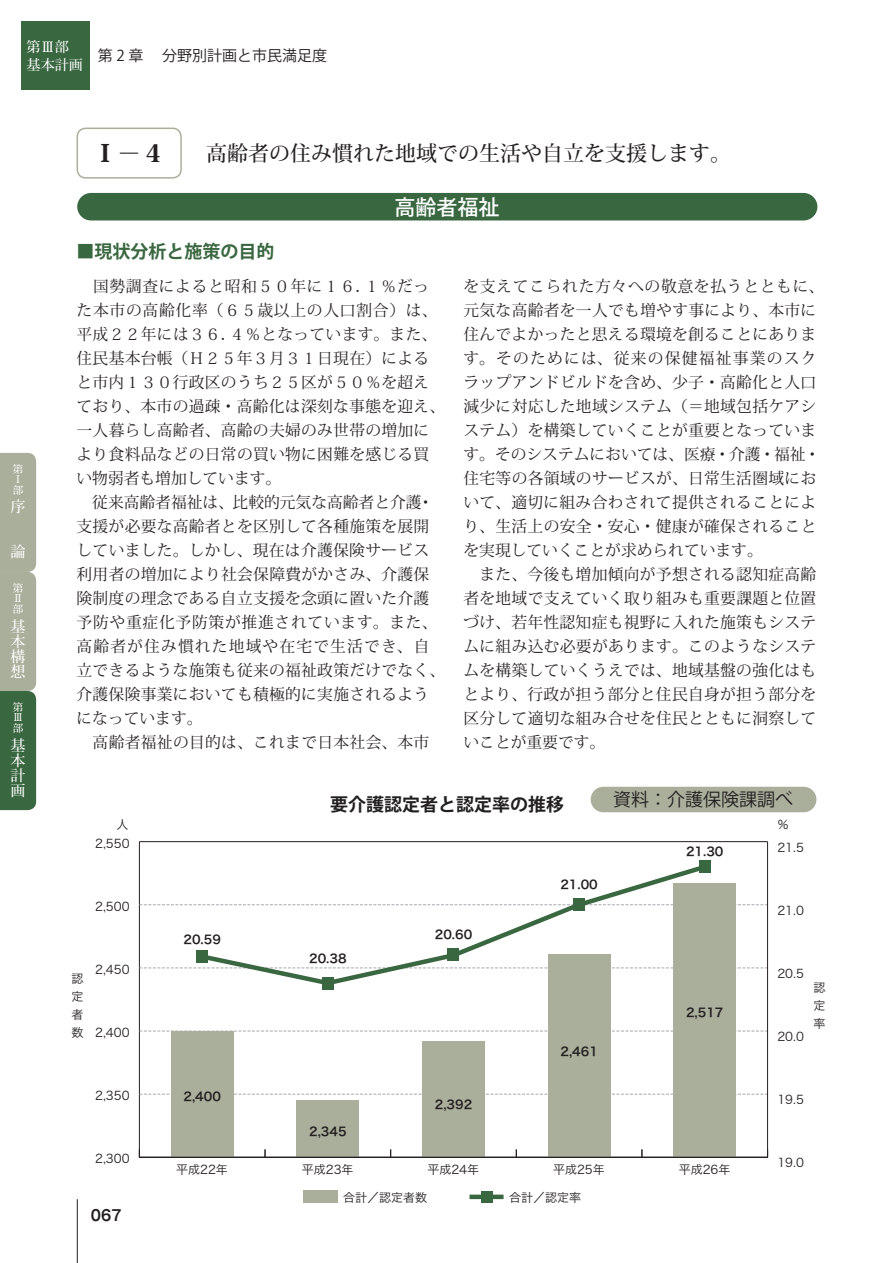
<style>
.page{position:relative;width:893px;height:1263px;background:#fff}
.page>*{position:absolute;margin:0;border:0;box-sizing:border-box;transform-origin:0 0}
.t1{font:800 24px "Koz Min Pro";color:#231f20}
.t2{font:500 21px "Koz Min Pro";color:#231f20}
.t3{font:500 21px "Koz Go Pro";color:#fff}
.t4{font:700 18px "Koz Go Pro";color:#231f20}
.t5{font:700 18px "Koz Go Pro";color:#396740}
.t6{font:18px "Koz Go Pro";color:#231f20}
.t7{font:15.75px/24px "Koz Min Pro";letter-spacing:.02em;color:#231f20}
.t8{font:15px "Koz Go Pro";color:#231f20}
.t9{font:500 15px/15px "Koz Min Pro";color:#fff;text-align:justify}
.t10{font:700 15px "Gothic MB101 Pro De";color:#231f20;scale:.9 1}
.t11{font:500 14.1px "Koz Min Pro";color:#fff}
.t12{font:12px/18px "Hira Kaku Pro W3";color:#231f20;text-align:justify}
.t13{font:12px "Hira Kaku Pro W6";color:#231f20}
.t14{font:500 10.5px/10.5px "Koz Min Pro";color:#fff}
</style>
<div class="page">
<hr style="left:77px;top:1199px;width:1px;height:64px;background:#231f20">
<div style="left:77px;top:193px;width:740px;height:27px;background:#396740;border-radius:14px"></div>
<svg style="left:0;top:453px;width:36px;height:357px;background:#84977d"></svg>
<div style="left:21px;top:21px;width:68px;height:69px;background:#396740"></div>
<div style="left:77px;top:128px;width:105px;height:51px;border:2px solid #aaaf9c;border-radius:9px"></div>
<hr style="left:139px;top:842px;width:1px;height:315px;background:#231f20">
<svg style="left:139px;top:1094px;width:628px;height:1px"></svg>
<svg style="left:139px;top:1031px;width:628px;height:1px"></svg>
<hr style="left:139px;top:841px;width:629px;height:1px;background:#231f20">
<div style="left:171px;top:1031px;width:63px;height:126px;background:#aaaf9c"></div>
<div style="left:296px;top:1100px;width:63px;height:57px;background:#aaaf9c"></div>
<div style="left:422px;top:1041px;width:63px;height:116px;background:#aaaf9c"></div>
<div style="left:548px;top:954px;width:62px;height:203px;background:#aaaf9c"></div>
<div style="left:673px;top:883px;width:63px;height:274px;background:#aaaf9c"></div>
<hr style="left:767px;top:842px;width:1px;height:315px;background:#231f20">
<svg style="left:139px;top:861px;width:629px;height:127px"></svg>
<div style="left:196px;top:950px;width:12px;height:12px;background:#396740"></div>
<div style="left:322px;top:977px;width:12px;height:12px;background:#396740"></div>
<div style="left:448px;top:948px;width:11px;height:12px;background:#396740"></div>
<div style="left:573px;top:898px;width:12px;height:12px;background:#396740"></div>
<div style="left:699px;top:861px;width:12px;height:12px;background:#396740"></div>
<hr style="left:139px;top:1157px;width:629px;height:1px;background:#231f20">
<div style="left:303px;top:1190px;width:35px;height:13px;background:#aaaf9c"></div>
<div style="left:470px;top:1194px;width:34px;height:5px;background:#396740"></div>
<div style="left:481px;top:1191px;width:11px;height:12px;background:#396740"></div>
<div style="left:591px;top:787px;width:225px;height:25px;background:#aaaf9c;border-radius:13px"></div>
<p class="t11" style="left:27px;top:37px;width:44px">第Ⅲ部</p>
<p class="t11" style="left:27px;top:55px;width:58px">基本計画</p>
<p class="t8" style="left:98px;top:46px;width:231px">第 2 章　 分野別計画と市民満足度</p>
<p class="t1" style="left:93px;top:135px;width:73px">Ⅰ－４</p>
<p class="t2" style="left:206px;top:138px;width:526px">高齢者の住み慣れた地域での生活や自立を支援します。</p>
<p class="t3" style="left:394px;top:194px;width:106px">高齢者福祉</p>
<p class="t14" style="left:13px;top:463px;width:12px">第<br>Ⅰ部</p>
<p class="t9" style="left:11px;top:499px;width:16px">序</p>
<p class="t9" style="left:11px;top:544px;width:16px">論</p>
<p class="t14" style="left:13px;top:582px;width:12px">第<br>Ⅱ部</p>
<p class="t9" style="left:11px;top:618px;width:16px">基本構想</p>
<p class="t14" style="left:13px;top:701px;width:12px;text-align:justify">第Ⅲ部</p>
<p class="t9" style="left:11px;top:737px;width:16px">基本計画</p>
<p class="t5" style="left:77px;top:240px;width:200px">■現状分析と施策の目的</p>
<p class="t7" style="left:77px;top:274px;width:370px">　国勢調査によると昭和５０年に１６．１％だった本市の高齢化率（６５歳以上の人口割合）は、平成２２年には３６．４％となっています。また、住民基本台帳（Ｈ２５年３月３１日現在）によると市内１３０行政区のうち２５区が５０％を超えており、本市の過疎・高齢化は深刻な事態を迎え、一人暮らし高齢者、高齢の夫婦のみ世帯の増加により食料品などの日常の買い物に困難を感じる買い物弱者も増加しています。</p>
<p class="t7" style="left:77px;top:490px;width:370px">　従来高齢者福祉は、比較的元気な高齢者と介護・支援が必要な高齢者とを区別して各種施策を展開していました。しかし、現在は介護保険サービス利用者の増加により社会保障費がかさみ、介護保険制度の理念である自立支援を念頭に置いた介護予防や重症化予防策が推進されています。また、高齢者が住み慣れた地域や在宅で生活でき、自立できるような施策も従来の福祉政策だけでなく、介護保険事業においても積極的に実施されるようになっています。</p>
<p class="t7" style="left:77px;top:730px;width:354px">　高齢者福祉の目的は、これまで日本社会、本市</p>
<p class="t7" style="left:463px;top:274px;width:362px">を支えてこられた方々への敬意を払うとともに、元気な高齢者を一人でも増やす事により、本市に住んでよかったと思える環境を創ることにあります。そのためには、従来の保健福祉事業のスクラップアンドビルドを含め、少子・高齢化と人口減少に対応した地域システム（＝地域包括ケアシステム）を構築していくことが重要となっています。そのシステムにおいては、医療・介護・福祉・住宅等の各領域のサービスが、日常生活圏域において、適切に組み合わされて提供されることにより、生活上の安全・安心・健康が確保されることを実現していくことが求められています。</p>
<p class="t7" style="left:463px;top:562px;width:354px;text-align:justify">　また、今後も増加傾向が予想される認知症高齢者を地域で支えていく取り組みも重要課題と位置づけ、若年性認知症も視野に入れた施策もシステムに組み込む必要があります。このようなシステムを構築していくうえでは、地域基盤の強化はもとより、行政が担う部分と住民自身が担う部分を区分して適切な組み合せを住民とともに洞察していことが重要です。</p>
<p class="t4" style="left:330px;top:793px;width:235px">要介護認定者と認定率の推移</p>
<p class="t6" style="left:613px;top:788px;width:181px">資料：介護保険課調べ</p>
<p class="t12" style="left:117px;top:814px;width:13px">人</p>
<p class="t12" style="left:777px;top:814px;width:13px">％</p>
<p class="t12" style="left:95px;top:833px;width:36px">2,550</p>
<p class="t12" style="left:95px;top:896px;width:36px">2,500</p>
<p class="t13" style="left:184px;top:929px;width:39px">20.59</p>
<p class="t13" style="left:435px;top:923px;width:39px">20.60</p>
<p class="t13" style="left:560px;top:874px;width:39px">21.00</p>
<p class="t13" style="left:686px;top:840px;width:39px">21.30</p>
<p class="t12" style="left:777px;top:837px;width:28px">21.5</p>
<p class="t12" style="left:777px;top:900px;width:28px">21.0</p>
<p class="t13" style="left:309px;top:947px;width:39px">20.38</p>
<p class="t12" style="left:95px;top:960px;width:36px">2,450</p>
<p class="t12" style="left:777px;top:963px;width:28px">20.5</p>
<p class="t12" style="left:72px;top:969px;width:13px">認定者数</p>
<p class="t12" style="left:814px;top:978px;width:13px">認定率</p>
<p class="t13" style="left:686px;top:1001px;width:39px">2,517</p>
<p class="t12" style="left:95px;top:1023px;width:36px">2,400</p>
<p class="t12" style="left:777px;top:1026px;width:28px">20.0</p>
<p class="t12" style="left:95px;top:1086px;width:36px">2,350</p>
<p class="t12" style="left:95px;top:1149px;width:36px">2,300</p>
<p class="t10" style="left:91px;top:1203px;width:36px">067</p>
<p class="t13" style="left:184px;top:1085px;width:39px">2,400</p>
<p class="t13" style="left:309px;top:1120px;width:39px">2,345</p>
<p class="t13" style="left:435px;top:1093px;width:39px">2,392</p>
<p class="t13" style="left:560px;top:1041px;width:39px">2,461</p>
<p class="t12" style="left:176px;top:1160px;width:53px">平成22年</p>
<p class="t12" style="left:302px;top:1160px;width:53px">平成23年</p>
<p class="t12" style="left:427px;top:1160px;width:53px">平成24年</p>
<p class="t12" style="left:553px;top:1160px;width:53px">平成25年</p>
<p class="t12" style="left:679px;top:1160px;width:53px">平成26年</p>
<p class="t12" style="left:343px;top:1188px;width:86px">合計／認定者数</p>
<p class="t12" style="left:509px;top:1188px;width:73px">合計／認定率</p>
<p class="t12" style="left:777px;top:1090px;width:28px">19.5</p>
<p class="t12" style="left:777px;top:1153px;width:28px">19.0</p>
</div>
